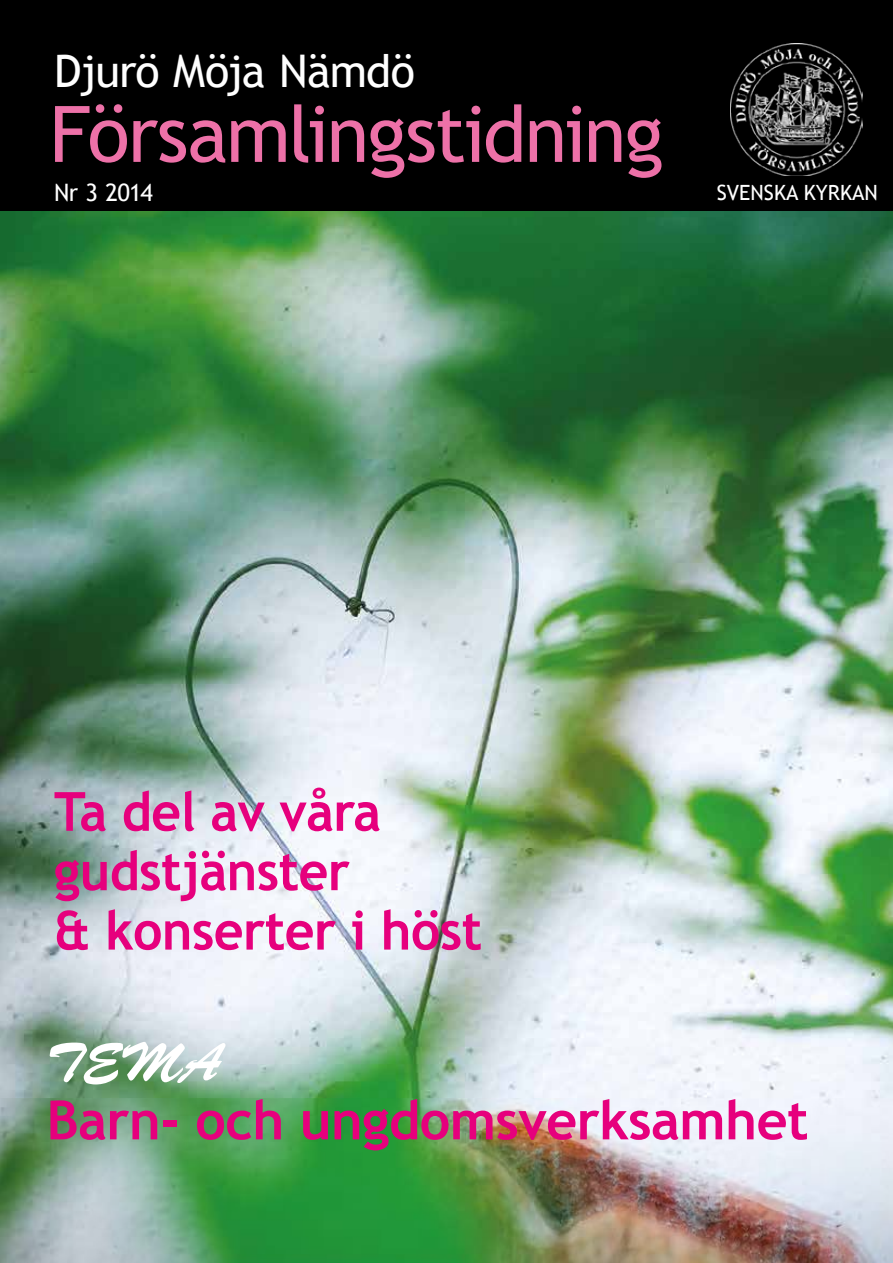
<style>
.page{position:relative;width:893px;height:1263px;background:#fff}
.page>*{position:absolute;margin:0;border:0;box-sizing:border-box;transform-origin:0 0}
.t1{font:78px "Trebuchet MS";letter-spacing:-.03em;color:#ed71a8}
.t2{font:700 54px/59.4px "Trebuchet MS";letter-spacing:-.01em;color:#e6007d;scale:.96 1}
.t3{font:700 54px "Trebuchet MS";letter-spacing:-.01em;color:#e6007d}
.t4{font:54px "Brush Script Std";color:#fff}
.t5{font:45px "Trebuchet MS";letter-spacing:-.02em;color:#fff}
.t6{font:24px "Trebuchet MS";letter-spacing:-.025em;color:#fff}
.t7{font:21px "Trebuchet MS";color:#fff}
</style>
<div class="page">
<img style="left:0;top:211px;width:893px;height:887px">
<div style="left:0;top:0;width:893px;height:211px;background:#000"></div>
<img style="left:731px;top:43px;width:131px;height:132px">
<img style="left:0;top:1098px;width:893px;height:165px">
<p class="t5" style="left:54px;top:45px;width:362px">Djurö Möja Nämdö</p>
<h1 class="t1" style="left:49px;top:88px;width:616px">Församlingstidning</h1>
<p class="t6" style="left:54px;top:178px;width:101px">Nr 3 2014</p>
<p class="t7" style="left:717px;top:181px;width:159px">svenska kyrkan</p>
<p class="t2" style="left:54px;top:782px;width:447px">Ta del av våra gudstjänster<br>&amp; konserter i höst</p>
<p class="t4" style="left:47px;top:1032px;width:178px">TEMA</p>
<p class="t3" style="left:47px;top:1086px;width:763px">Barn- och ungdomsverksamhet</p>
</div>
